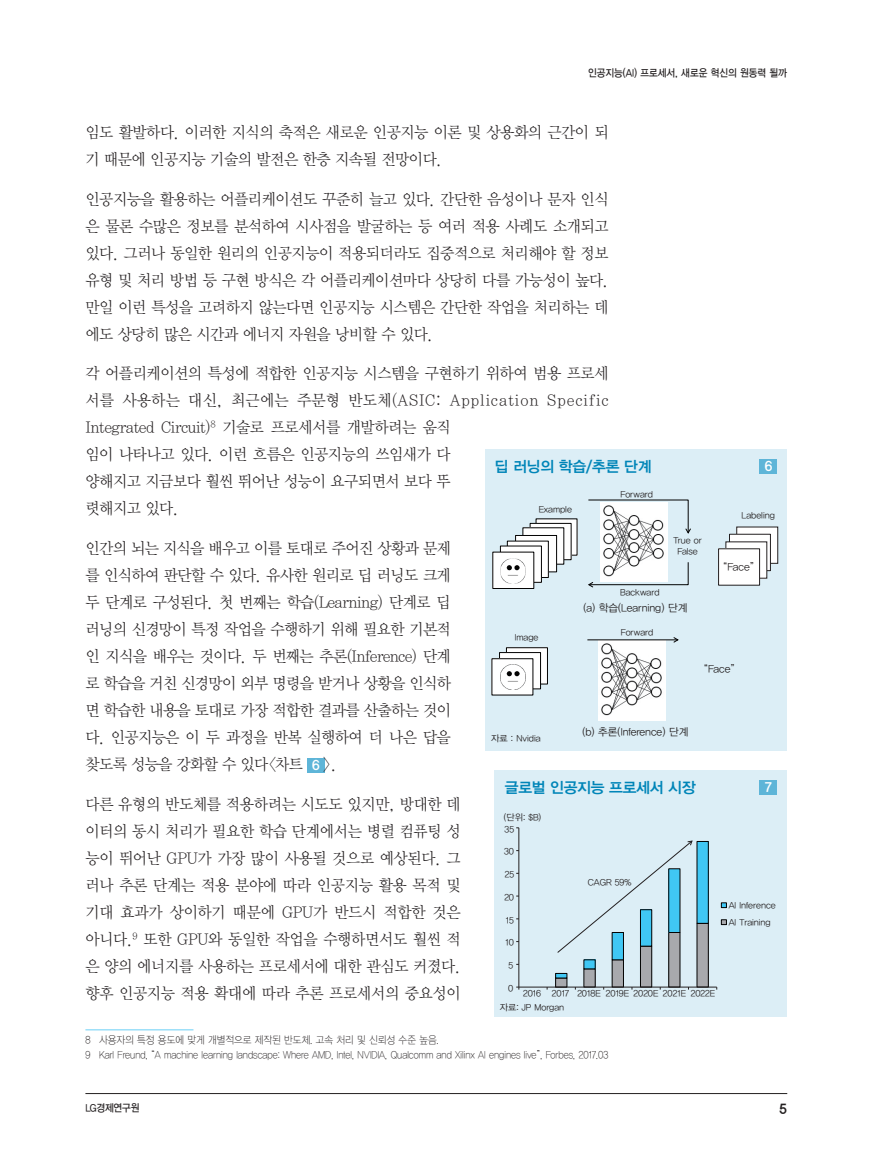
<style>
.page{position:relative;width:872px;height:1157px;background:#fff}
.page>*{position:absolute;margin:0;border:0;box-sizing:border-box;transform-origin:0 0}
._3__본문1{font:15.9px/27px "YDVY Mj O12";letter-spacing:-.03em;color:#231f20;text-align:justify;scale:.95 1}
._8__표_제목{font:15px "YDVYGO14";letter-spacing:-.02em;color:#0085b8}
.t1{font:13.5px "YDVYGO14";color:#fff}
.t2{font:13.5px "YDV Yhead M";color:#231f20}
.주석{font:10.5px "YDVYGO11";color:#231f20;scale:.9 1}
.t3{font:10.5px "YDVYGO12";color:#231f20}
.t4{font:10.5px "YDVYGO13";color:#231f20;scale:.9 1}
._0__주_자료{font:9px/10.8px "YDVYGO12";color:#231f20;text-align:center}
</style>
<div class="page">
<hr style="left:85px;top:1093px;width:702px;height:1px;background:#231f20">
<div style="left:307px;top:757px;width:17px;height:15px;background:#5eb5d8"></div>
<hr style="left:85px;top:1029px;width:108px;height:1px;background:#6bcff6">
<div style="left:485px;top:449px;width:302px;height:301px;background:#dceef6"></div>
<div style="left:536px;top:519px;width:41px;height:36px;background:linear-gradient(to right,#fff,#fff)"></div>
<svg style="left:530px;top:523px;width:41px;height:36px"></svg>
<div style="left:530px;top:523px;width:41px;height:37px;border:1px solid #030303"></div>
<div style="left:523px;top:528px;width:41px;height:36px;background:#fff"></div>
<svg style="left:515px;top:535px;width:41px;height:37px"></svg>
<div style="left:515px;top:535px;width:42px;height:37px;border:1px solid #030303"></div>
<img style="left:600px;top:534px;width:67px;height:27px">
<svg style="left:509px;top:543px;width:37px;height:32px"></svg>
<svg style="left:738px;top:529px;width:38px;height:32px"></svg>
<div style="left:736px;top:527px;width:42px;height:36px;border:1px solid #231f20"></div>
<svg style="left:729px;top:534px;width:41px;height:36px"></svg>
<div style="left:729px;top:534px;width:41px;height:37px;border:1px solid #231f20"></div>
<svg style="left:502px;top:548px;width:37px;height:32px"></svg>
<div style="left:493px;top:552px;width:41px;height:36px;background:#fff"></div>
<div style="left:506px;top:647px;width:41px;height:37px;background:#fff"></div>
<div style="left:506px;top:647px;width:41px;height:37px;border:1px solid #030303"></div>
<div style="left:499px;top:652px;width:41px;height:37px;background:#fff"></div>
<div style="left:499px;top:652px;width:42px;height:37px;border:1px solid #030303"></div>
<div style="left:492px;top:658px;width:41px;height:37px;background:#fff"></div>
<img style="left:598px;top:641px;width:68px;height:79px">
<hr style="left:587px;top:639px;width:91px;height:1px;background:#030303">
<svg style="left:673px;top:637px;width:6px;height:6px"></svg>
<div style="left:726px;top:542px;width:41px;height:36px;background:#fff"></div>
<div style="left:718px;top:549px;width:41px;height:36px;background:#fff"></div>
<div style="left:718px;top:548px;width:42px;height:37px;border:1px solid #231f20"></div>
<svg style="left:588px;top:499px;width:103px;height:35px"></svg>
<svg style="left:588px;top:561px;width:101px;height:27px"></svg>
<img style="left:500px;top:558px;width:25px;height:25px">
<img style="left:500px;top:665px;width:25px;height:24px">
<div style="left:760px;top:459px;width:17px;height:14px;background:#5eb5d8"></div>
<div style="left:495px;top:770px;width:292px;height:246px;background:#dceef6"></div>
<div style="left:555px;top:978px;width:12px;height:9px;background:#a8a9ad"></div>
<div style="left:555px;top:977px;width:12px;height:10px;border:1px solid #030303"></div>
<div style="left:584px;top:968px;width:11px;height:19px;background:#a8a9ad"></div>
<div style="left:612px;top:959px;width:11px;height:28px;background:#a8a9ad"></div>
<div style="left:640px;top:946px;width:11px;height:41px;background:#a8a9ad"></div>
<div style="left:640px;top:946px;width:12px;height:41px;border:1px solid #030303"></div>
<div style="left:668px;top:932px;width:12px;height:55px;background:#a8a9ad"></div>
<div style="left:668px;top:932px;width:12px;height:55px;border:1px solid #030303"></div>
<div style="left:697px;top:923px;width:11px;height:64px;background:#a8a9ad"></div>
<div style="left:555px;top:973px;width:12px;height:5px;background:#40c7f4"></div>
<div style="left:555px;top:973px;width:12px;height:5px;border:1px solid #030303"></div>
<div style="left:584px;top:959px;width:11px;height:9px;background:#40c7f4"></div>
<div style="left:612px;top:932px;width:11px;height:27px;background:#40c7f4"></div>
<div style="left:697px;top:841px;width:11px;height:82px;background:#40c7f4"></div>
<hr style="left:518px;top:827px;width:1px;height:160px;background:#231f20">
<hr style="left:519px;top:986px;width:197px;height:1px;background:#231f20">
<svg style="left:721px;top:902px;width:5px;height:5px"></svg>
<svg style="left:721px;top:919px;width:5px;height:5px"></svg>
<svg style="left:557px;top:840px;width:136px;height:113px"></svg>
<div style="left:760px;top:779px;width:17px;height:15px;background:#5eb5d8"></div>
<p class="t4" style="left:588px;top:66px;width:222px">인공지능(AI) 프로세서, 새로운 혁신의 원동력 될까</p>
<p class="_3__본문1" style="left:85px;top:118px;width:552px">임도 활발하다. 이러한 지식의 축적은 새로운 인공지능 이론 및 상용화의 근간이 되 기 때문에 인공지능 기술의 발전은 한층 지속될 전망이다.</p>
<p class="_3__본문1" style="left:85px;top:184px;width:552px">인공지능을 활용하는 어플리케이션도 꾸준히 늘고 있다. 간단한 음성이나 문자 인식 은 물론 수많은 정보를 분석하여 시사점을 발굴하는 등 여러 적용 사례도 소개되고 있다. 그러나 동일한 원리의 인공지능이 적용되더라도 집중적으로 처리해야 할 정보 유형 및 처리 방법 등 구현 방식은 각 어플리케이션마다 상당히 다를 가능성이 높다. 만일 이런 특성을 고려하지 않는다면 인공지능 시스템은 간단한 작업을 처리하는 데 에도 상당히 많은 시간과 에너지 자원을 낭비할 수 있다.</p>
<p class="_3__본문1" style="left:85px;top:359px;width:552px;text-align:left">각 어플리케이션의 특성에 적합한 인공지능 시스템을 구현하기 위하여 범용 프로세 서를 사용하는 대신, 최근에는 주문형 반도체(ASIC: Application Specific<br>Integrated Circuit)<sup>8</sup> 기술로 프로세서를 개발하려는 움직<br>임이 나타나고 있다. 이런 흐름은 인공지능의 쓰임새가 다<br>양해지고 지금보다 훨씬 뛰어난 성능이 요구되면서 보다 뚜<br>렷해지고 있다.</p>
<p class="_3__본문1" style="left:85px;top:534px;width:386px">인간의 뇌는 지식을 배우고 이를 토대로 주어진 상황과 문제 를 인식하여 판단할 수 있다. 유사한 원리로 딥 러닝도 크게 두 단계로 구성된다. 첫 번째는 학습(Learning) 단계로 딥 러닝의 신경망이 특정 작업을 수행하기 위해 필요한 기본적 인 지식을 배우는 것이다. 두 번째는 추론(Inference) 단계 로 학습을 거친 신경망이 외부 명령을 받거나 상황을 인식하 면 학습한 내용을 토대로 가장 적합한 결과를 산출하는 것이 다. 인공지능은 이 두 과정을 반복 실행하여 더 나은 답을 찾도록 성능을 강화할 수 있다&lt;차트</p>
<p class="_8__표_제목" style="left:495px;top:456px;width:158px">딥 러닝의 학습/추론 단계</p>
<p class="t1" style="left:764px;top:457px;width:9px">6</p>
<p class="_0__주_자료" style="left:620px;top:488px;width:34px">Forward</p>
<p class="_0__주_자료" style="left:538px;top:503px;width:35px">Example</p>
<p class="_0__주_자료" style="left:741px;top:509px;width:35px">Labeling</p>
<p class="_0__주_자료" style="left:673px;top:534px;width:30px">True or<br>False</p>
<p class="t3" style="left:723px;top:560px;width:32px">“Face”</p>
<p class="_0__주_자료" style="left:620px;top:586px;width:41px">Backward</p>
<p class="t3" style="left:583px;top:600px;width:105px">(a) 학습(Learning) 단계</p>
<p class="_0__주_자료" style="left:620px;top:627px;width:34px">Forward</p>
<p class="_0__주_자료" style="left:515px;top:631px;width:25px">Image</p>
<p class="t3" style="left:704px;top:661px;width:32px">“Face”</p>
<p class="t3" style="left:582px;top:724px;width:107px">(b) 추론(Inference) 단계</p>
<p class="_0__주_자료" style="left:491px;top:732px;width:51px">자료 : Nvidia</p>
<p class="t1" style="left:312px;top:756px;width:9px">6</p>
<p class="_3__본문1" style="left:324px;top:750px;width:15px">&gt;.</p>
<p class="_3__본문1" style="left:85px;top:790px;width:396px">다른 유형의 반도체를 적용하려는 시도도 있지만, 방대한 데 이터의 동시 처리가 필요한 학습 단계에서는 병렬 컴퓨팅 성 능이 뛰어난 GPU가 가장 많이 사용될 것으로 예상된다. 그 러나 추론 단계는 적용 분야에 따라 인공지능 활용 목적 및 기대 효과가 상이하기 때문에 GPU가 반드시 적합한 것은 아니다.<sup>9</sup> 또한 GPU와 동일한 작업을 수행하면서도 훨씬 적 은 양의 에너지를 사용하는 프로세서에 대한 관심도 커졌다. 향후 인공지능 적용 확대에 따라 추론 프로세서의 중요성이</p>
<p class="주석" style="left:85px;top:1032px;width:394px">8　사용자의 특정 용도에 맞게 개별적으로 제작된 반도체. 고속 처리 및 신뢰성 수준 높음.</p>
<p class="주석" style="left:85px;top:1047px;width:582px">9　Karl Freund, “A machine learning landscape: Where AMD, Intel, NVIDIA, Qualcomm and Xilinx AI engines live”, Forbes, 2017.03</p>
<p class="_8__표_제목" style="left:505px;top:777px;width:192px">글로벌 인공지능 프로세서 시장</p>
<p class="t1" style="left:765px;top:778px;width:8px">7</p>
<p class="_0__주_자료" style="left:504px;top:811px;width:39px">(단위: $B)</p>
<p class="_0__주_자료" style="left:504px;top:823px;width:11px">35</p>
<p class="_0__주_자료" style="left:504px;top:845px;width:11px">30</p>
<p class="_0__주_자료" style="left:505px;top:868px;width:11px">25</p>
<p class="_0__주_자료" style="left:588px;top:876px;width:45px">CAGR 59%</p>
<p class="_0__주_자료" style="left:504px;top:891px;width:11px">20</p>
<p class="_0__주_자료" style="left:728px;top:895px;width:48px;line-height:17px;text-align:left">AI Inference<br>AI Training</p>
<p class="_0__주_자료" style="left:506px;top:914px;width:10px">15</p>
<p class="_0__주_자료" style="left:505px;top:936px;width:10px">10</p>
<p class="_0__주_자료" style="left:508px;top:959px;width:6px">5</p>
<p class="_0__주_자료" style="left:508px;top:982px;width:7px">0</p>
<p class="_0__주_자료" style="left:523px;top:987px;width:193px">2016 2017 2018E 2019E 2020E 2021E 2022E</p>
<p class="_0__주_자료" style="left:500px;top:1001px;width:66px">자료: JP Morgan</p>
<p class="t4" style="left:85px;top:1101px;width:61px">LG경제연구원</p>
<p class="t2" style="left:779px;top:1102px;width:9px">5</p>
</div>
